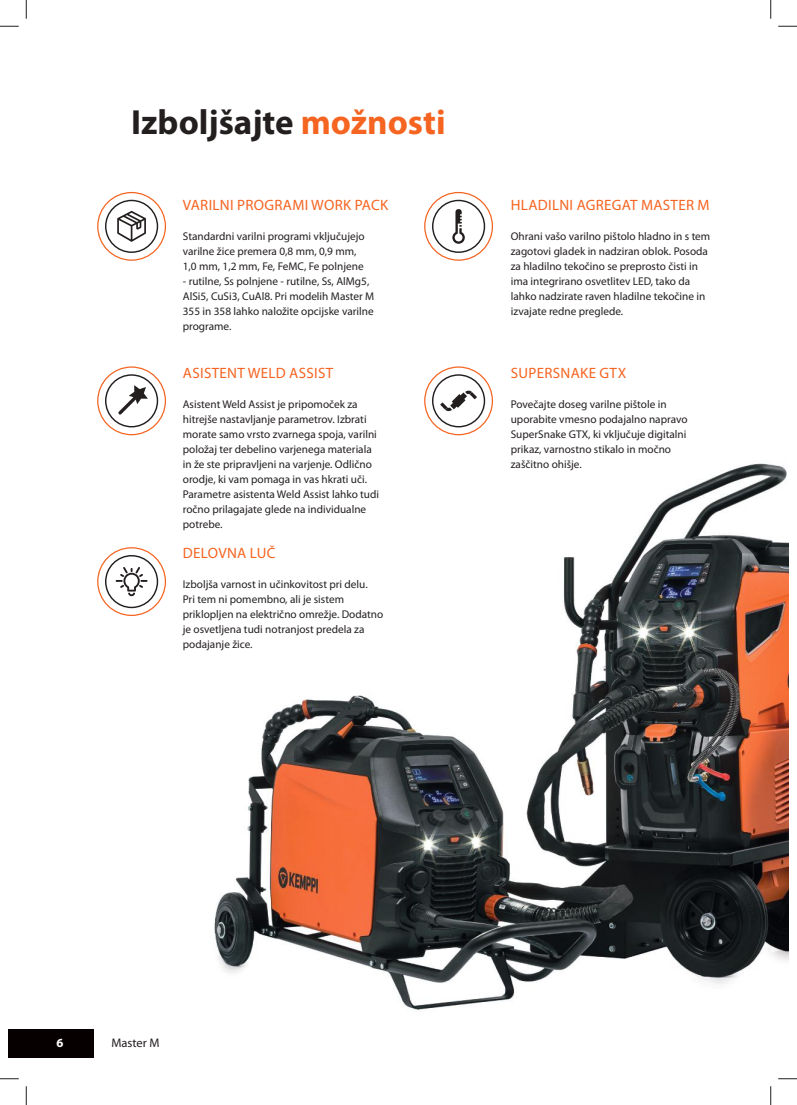
<style>
.page{position:relative;width:797px;height:1105px;background:#fff}
.page>*{position:absolute;margin:0;border:0;box-sizing:border-box;transform-origin:0 0}
.t1{font:700 35px "Myriad Pro";color:#241f1f}
.t2{font:15px "Myriad Pro";letter-spacing:.02em;color:#f56421}
.t3{font:12.5px "Myriad Pro";color:#241f1f}
.t4{font:700 12.5px "Myriad Pro";color:#fff}
.t5{font:11.25px/15px "Myriad Pro";color:#241f1f}
.s1{color:#f56421}
</style>
<div class="page">
<img style="left:214px;top:239px;width:574px;height:771px">
<div style="left:9px;top:1029px;width:85px;height:28px;background:#070000"></div>
<div style="left:97px;top:547px;width:69px;height:69px;border:1px solid #f56421;border-radius:50%"></div>
<svg style="left:105px;top:555px;width:53px;height:53px"></svg>
<div style="left:424px;top:366px;width:69px;height:69px;border:1px solid #f56421;border-radius:50%"></div>
<svg style="left:432px;top:374px;width:53px;height:53px"></svg>
<div style="left:97px;top:192px;width:69px;height:69px;border:1px solid #f56421;border-radius:50%"></div>
<svg style="left:105px;top:200px;width:53px;height:53px"></svg>
<div style="left:424px;top:192px;width:69px;height:69px;border:1px solid #f56421;border-radius:50%"></div>
<svg style="left:432px;top:200px;width:53px;height:53px"></svg>
<div style="left:97px;top:366px;width:69px;height:69px;border:1px solid #f56421;border-radius:50%"></div>
<svg style="left:105px;top:374px;width:53px;height:53px"></svg>
<svg style="left:0;top:25px;width:19px;height:2px"></svg>
<svg style="left:778px;top:25px;width:19px;height:2px"></svg>
<svg style="left:0;top:1078px;width:19px;height:1px"></svg>
<svg style="left:778px;top:1078px;width:19px;height:1px"></svg>
<svg style="left:25px;top:0;width:2px;height:19px"></svg>
<svg style="left:25px;top:1086px;width:2px;height:19px"></svg>
<svg style="left:770px;top:0;width:1px;height:19px"></svg>
<svg style="left:770px;top:1086px;width:1px;height:19px"></svg>
<h1 class="t1" style="left:131px;top:99px;width:316px">Izboljšajte <span class="s1">možnosti</span></h1>
<h2 class="t2" style="left:183px;top:196px;width:207px">VARILNI PROGRAMI WORK PACK</h2>
<p class="t5" style="left:183px;top:229px;width:183px">Standardni varilni programi vključujejo varilne žice premera 0,8 mm, 0,9 mm,<br>1,0 mm, 1,2 mm, Fe, FeMC, Fe polnjene</p>
<p class="t5" style="left:183px;top:274px;width:193px">- rutilne, Ss polnjene - rutilne, Ss, AlMg5, AlSi5, CuSi3, CuAl8. Pri modelih Master M 355 in 358 lahko naložite opcijske varilne programe.</p>
<h2 class="t2" style="left:183px;top:363px;width:152px">ASISTENT WELD ASSIST</h2>
<p class="t5" style="left:183px;top:396px;width:198px">Asistent Weld Assist je pripomoček za hitrejše nastavljanje parametrov. Izbrati morate samo vrsto zvarnega spoja, varilni položaj ter debelino varjenega materiala in že ste pripravljeni na varjenje. Odlično orodje, ki vam pomaga in vas hkrati uči.<br>Parametre asistenta Weld Assist lahko tudi ročno prilagajate glede na individualne potrebe.</p>
<h2 class="t2" style="left:183px;top:544px;width:94px">DELOVNA LUČ</h2>
<p class="t5" style="left:183px;top:577px;width:202px">Izboljša varnost in učinkovitost pri delu.<br>Pri tem ni pomembno, ali je sistem priklopljen na električno omrežje. Dodatno je osvetljena tudi notranjost predela za podajanje žice.</p>
<h2 class="t2" style="left:511px;top:196px;width:200px">HLADILNI AGREGAT MASTER M</h2>
<p class="t5" style="left:511px;top:229px;width:201px">Ohrani vašo varilno pištolo hladno in s tem zagotovi gladek in nadziran oblok. Posoda za hladilno tekočino se preprosto čisti in ima integrirano osvetlitev LED, tako da lahko nadzirate raven hladilne tekočine in izvajate redne preglede.</p>
<h2 class="t2" style="left:511px;top:363px;width:117px">SUPERSNAKE GTX</h2>
<p class="t5" style="left:511px;top:396px;width:178px">Povečajte doseg varilne pištole in uporabite vmesno podajalno napravo SuperSnake GTX, ki vključuje digitalni prikaz, varnostno stikalo in močno zaščitno ohišje.</p>
<p class="t4" style="left:56px;top:1034px;width:8px">6</p>
<p class="t3" style="left:111px;top:1035px;width:50px">Master M</p>
</div>
